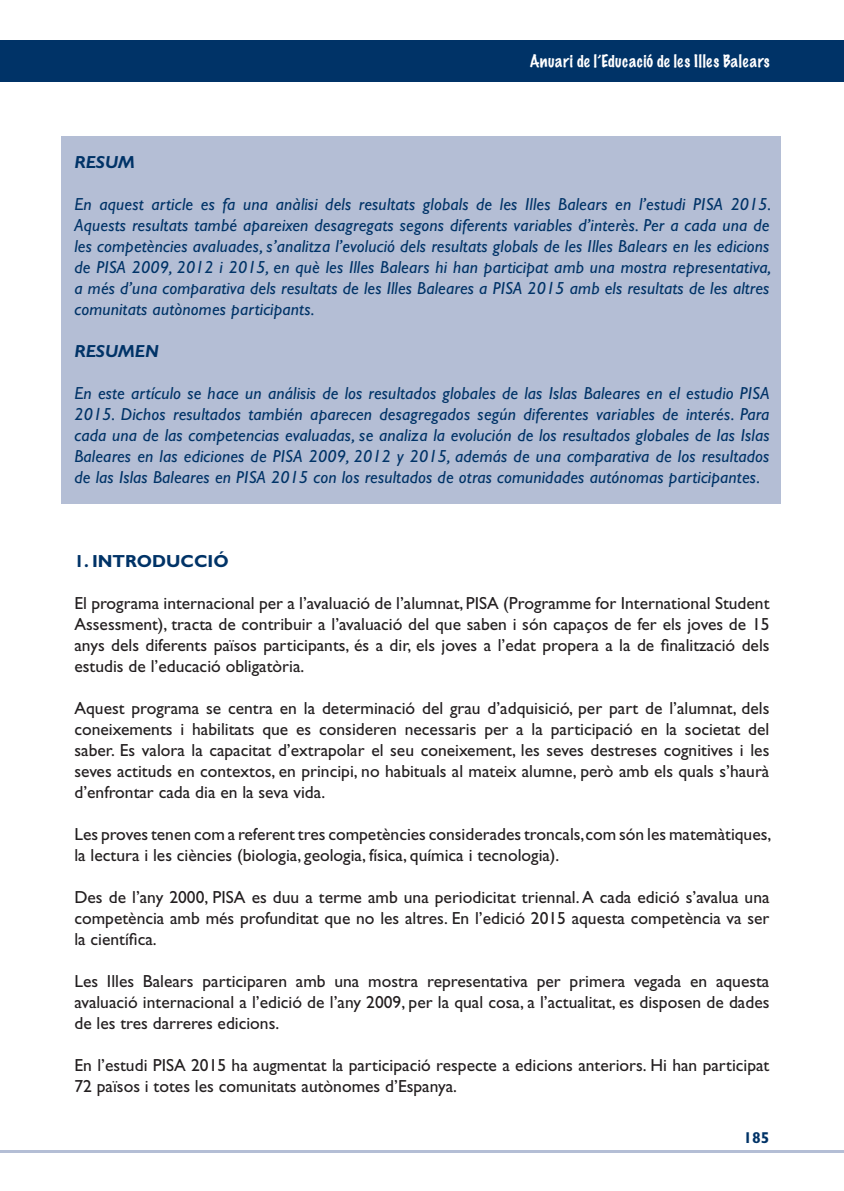
<style>
.page{position:relative;width:844px;height:1191px;background:#fff}
.page>*{position:absolute;margin:0;border:0;box-sizing:border-box;transform-origin:0 0}
.t1{font:17.5px/21px "Gill Sans Std";color:#231f20;text-align:justify}
.t2{font:italic 17.5px/21px "Gill Sans Std";letter-spacing:.01em;color:#003367;text-align:justify}
.t3{font:700 17.5px "Gill Sans Std";color:#003367}
.t4{font:italic 700 17.5px "Gill Sans Std";color:#003367}
.t5{font:100 15.75px "Marker Felt";letter-spacing:.03em;color:#fff}
.t6{font:700 15.75px "Gill Sans Std";color:#003367}
</style>
<div class="page">
<hr style="left:0;top:1150px;width:843px;height:2px;background:#b4bed5">
<div style="left:61px;top:136px;width:719px;height:368px;background:#b4bed5"></div>
<div style="left:0;top:40px;width:843px;height:42px;background:#003367"></div>
<p class="t5" style="left:529px;top:49px;width:241px">Anuari de l’Educació de les Illes Balears</p>
<p class="t4" style="left:74px;top:152px;width:62px">RESUM</p>
<p class="t2" style="left:74px;top:194px;width:698px">En aquest article es fa una anàlisi dels resultats globals de les Illes Balears en l’estudi PISA 2015.<br>Aquests resultats també apareixen desagregats segons diferents variables d’interès. Per a cada una de les competències avaluades, s’analitza l’evolució dels resultats globals de les Illes Balears en les edicions de PISA 2009, 2012 i 2015, en què les Illes Balears hi han participat amb una mostra representativa, a més d’una comparativa dels resultats de les Illes Baleares a PISA 2015 amb els resultats de les altres comunitats autònomes participants.</p>
<p class="t4" style="left:74px;top:341px;width:86px">RESUMEN</p>
<p class="t2" style="left:74px;top:383px;width:696px">En este artículo se hace un análisis de los resultados globales de las Islas Baleares en el estudio PISA 2015. Dichos resultados también aparecen desagregados según diferentes variables de interés. Para cada una de las competencias evaluadas, se analiza la evolución de los resultados globales de las Islas Baleares en las ediciones de PISA 2009, 2012 y 2015, además de una comparativa de los resultados de las Islas Baleares en PISA 2015 con los resultados de otras comunidades autónomas participantes.</p>
<p class="t3" style="left:74px;top:551px;width:156px">1. INTRODUCCIÓ</p>
<p class="t1" style="left:74px;top:593px;width:696px">El programa internacional per a l’avaluació de l’alumnat, PISA (Programme for International Student Assessment), tracta de contribuir a l’avaluació del que saben i són capaços de fer els joves de 15 anys dels diferents països participants, és a dir, els joves a l’edat propera a la de finalització dels estudis de l’educació obligatòria.</p>
<p class="t1" style="left:74px;top:698px;width:696px">Aquest programa se centra en la determinació del grau d’adquisició, per part de l’alumnat, dels coneixements i habilitats que es consideren necessaris per a la participació en la societat del saber. Es valora la capacitat d’extrapolar el seu coneixement, les seves destreses cognitives i les seves actituds en contextos, en principi, no habituals al mateix alumne, però amb els quals s’haurà d’enfrontar cada dia en la seva vida.</p>
<p class="t1" style="left:74px;top:824px;width:698px">Les proves tenen com a referent tres competències considerades troncals, com són les matemàtiques, la lectura i les ciències (biologia, geologia, física, química i tecnologia).</p>
<p class="t1" style="left:74px;top:887px;width:696px">Des de l’any 2000, PISA es duu a terme amb una periodicitat triennal. A cada edició s’avalua una competència amb més profunditat que no les altres. En l’edició 2015 aquesta competència va ser la científica.</p>
<p class="t1" style="left:74px;top:971px;width:696px">Les Illes Balears participaren amb una mostra representativa per primera vegada en aquesta avaluació internacional a l’edició de l’any 2009, per la qual cosa, a l’actualitat, es disposen de dades de les tres darreres edicions.</p>
<p class="t1" style="left:74px;top:1055px;width:696px">En l’estudi PISA 2015 ha augmentat la participació respecte a edicions anteriors. Hi han participat<br>72 països i totes les comunitats autònomes d’Espanya.</p>
<p class="t6" style="left:743px;top:1128px;width:28px">185</p>
</div>
